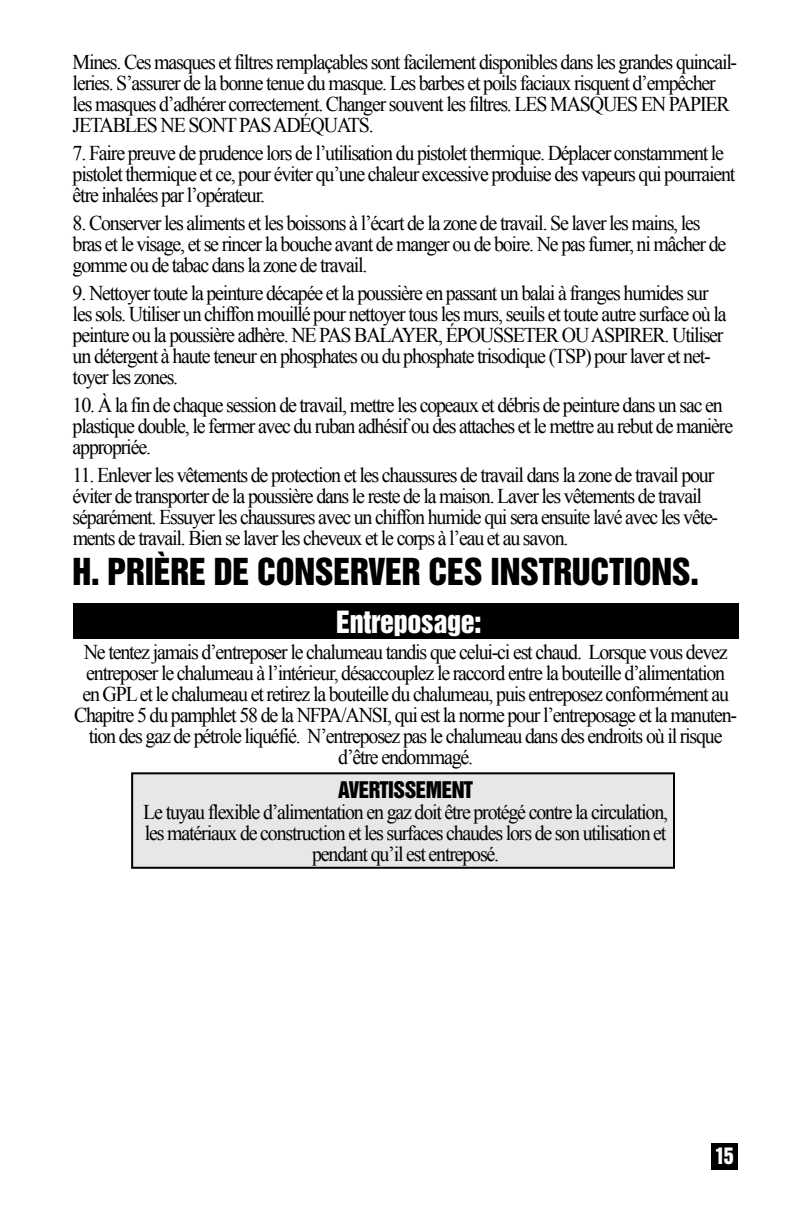
<style>
.page{position:relative;width:792px;height:1224px;background:#fff}
.page>*{position:absolute;margin:0;border:0;box-sizing:border-box;transform-origin:0 0}
.t1{font:34px "Helvetica Inserat";letter-spacing:-.01em;color:#000}
.t2{font:28px "Helvetica Inserat";letter-spacing:-.01em;color:#fff}
.t3{font:21px/21px "Times New Roman";letter-spacing:-.06em;color:#000;scale:.95 1}
.t4{font:21px "Helvetica Inserat";letter-spacing:-.025em;color:#000}
.t5{font:21px "Helvetica Inserat";color:#fff;scale:.95 1}
</style>
<div class="page">
<div style="left:711px;top:1143px;width:27px;height:27px;background:#000"></div>
<div style="left:132px;top:773px;width:542px;height:95px;background:#e6e7e8"></div>
<div style="left:131px;top:772px;width:544px;height:97px;border:2px solid #000"></div>
<div style="left:73px;top:604px;width:666px;height:35px;background:#000"></div>
<p class="t3" style="left:73px;top:51px;width:701px">Mines. Ces masques et filtres remplaçables sont facilement disponibles dans les grandes quincail&shy;leries. S’assurer de la bonne tenue du masque. Les barbes et poils faciaux risquent d’empêcher les masques d’adhérer correctement. Changer souvent les filtres. LES MASQUES EN PAPIER JETABLES NE SONT PAS ADÉQUATS.</p>
<p class="t3" style="left:73px;top:142px;width:699px">7. Faire preuve de prudence lors de l’utilisation du pistolet thermique. Déplacer constamment le pistolet thermique et ce, pour éviter qu’une chaleur excessive produise des vapeurs qui pourraient être inhalées par l’opérateur.</p>
<p class="t3" style="left:73px;top:212px;width:690px">8. Conserver les aliments et les boissons à l’écart de la zone de travail. Se laver les mains, les bras et le visage, et se rincer la bouche avant de manger ou de boire. Ne pas fumer, ni mâcher de gomme ou de tabac dans la zone de travail.</p>
<p class="t3" style="left:73px;top:282px;width:690px">9. Nettoyer toute la peinture décapée et la poussière en passant un balai à franges humides sur les sols. Utiliser un chiffon mouillé pour nettoyer tous les murs, seuils et toute autre surface où la peinture ou la poussière adhère. NE PAS BALAYER, ÉPOUSSETER OU ASPIRER. Utiliser un détergent à haute teneur en phosphates ou du phosphate trisodique (TSP) pour laver et net&shy;toyer les zones.</p>
<p class="t3" style="left:73px;top:394px;width:697px">10. À la fin de chaque session de travail, mettre les copeaux et débris de peinture dans un sac en plastique double, le fermer avec du ruban adhésif ou des attaches et le mettre au rebut de manière appropriée.</p>
<p class="t3" style="left:73px;top:464px;width:681px">11. Enlever les vêtements de protection et les chaussures de travail dans la zone de travail pour éviter de transporter de la poussière dans le reste de la maison. Laver les vêtements de travail séparément. Essuyer les chaussures avec un chiffon humide qui sera ensuite lavé avec les vête&shy;ments de travail. Bien se laver les cheveux et le corps à l’eau et au savon.</p>
<h1 class="t1" style="left:73px;top:551px;width:628px">H. PRIÈRE DE CONSERVER CES INSTRUCTIONS.</h1>
<h2 class="t2" style="left:336px;top:605px;width:147px">Entreposage:</h2>
<p class="t3" style="left:74px;top:641px;width:700px;text-align:center">Ne tentez jamais d’entreposer le chalumeau tandis que celui-ci est chaud. Lorsque vous devez entreposer le chalumeau à l’intérieur, désaccouplez le raccord entre la bouteille d’alimentation<br>en GPL et le chalumeau et retirez la bouteille du chalumeau, puis entreposez conformément au Chapitre 5 du pamphlet 58 de la NFPA/ANSI, qui est la norme pour l’entreposage et la manuten&shy;tion des gaz de pétrole liquéfié. N’entreposez pas le chalumeau dans des endroits où il risque d’être endommagé.</p>
<p class="t4" style="left:338px;top:777px;width:137px">AVERTISSEMENT</p>
<p class="t3" style="left:143px;top:801px;width:554px;text-align:center">Le tuyau flexible d’alimentation en gaz doit être protégé contre la circulation, les matériaux de construction et les surfaces chaudes lors de son utilisation et pendant qu’il est entreposé.</p>
<p class="t5" style="left:715px;top:1143px;width:21px">15</p>
</div>
